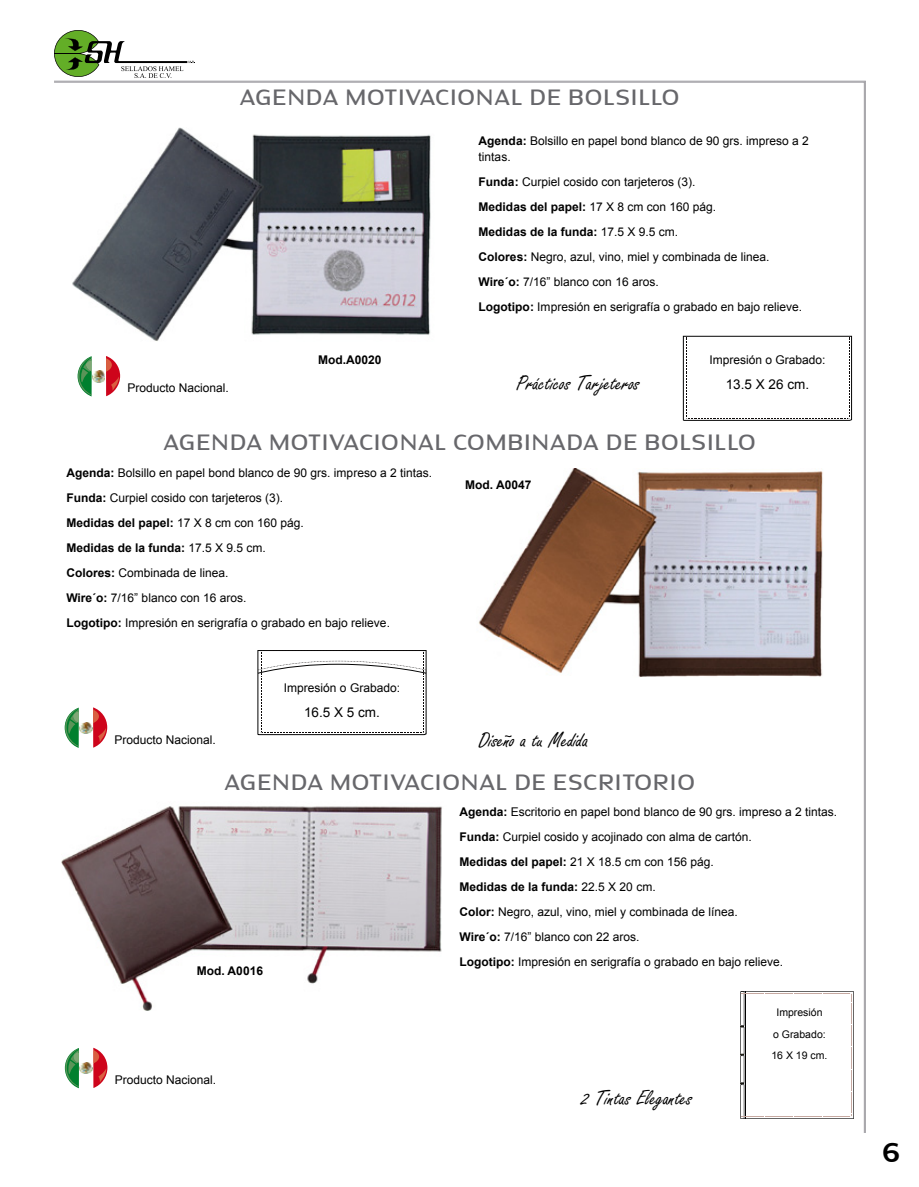
<style>
.page{position:relative;width:919px;height:1187px;background:#fff}
.page>*{position:absolute;margin:0;border:0;box-sizing:border-box;transform-origin:0 0}
.t1{font:600 36px "Dynasty";color:#000}
.t2{font:500 30px "Dynasty";letter-spacing:.05em;color:#67676b}
.t3{font:22.5px "Freestyle Script";color:#000}
.t4{font:13.5px "Arial";color:#000}
.t5{font:12px/25px "Arial";color:#000}
.t6{font:700 12px "Arial";color:#000}
.t7{font:10.5px/21.1px "Arial";color:#000;text-align:center}
.s1{font-weight:700}
</style>
<div class="page">
<svg style="left:54px;top:30px;width:141px;height:48px"></svg>
<svg style="left:77px;top:356px;width:43px;height:40px"></svg>
<img style="left:72px;top:127px;width:359px;height:214px">
<img style="left:478px;top:469px;width:345px;height:208px">
<img style="left:61px;top:806px;width:381px;height:204px">
<svg style="left:64px;top:707px;width:43px;height:41px"></svg>
<svg style="left:64px;top:1047px;width:43px;height:41px"></svg>
<svg style="left:682px;top:336px;width:170px;height:85px"></svg>
<svg style="left:257px;top:650px;width:169px;height:85px"></svg>
<svg style="left:740px;top:991px;width:113px;height:127px"></svg>
<h2 class="t2" style="left:240px;top:81px;width:440px">AGENDA MOTIVACIONAL DE BOLSILLO</h2>
<p class="t5" style="left:127px;top:376px;width:103px">Producto Nacional.</p>
<p class="t6" style="left:318px;top:351px;width:65px">Mod.A0020</p>
<p class="t5" style="left:478px;top:132px;width:332px;line-height:16.5px"><span class="s1">Agenda:</span> Bolsillo en papel bond blanco de 90 grs. impreso a 2 tintas.</p>
<p class="t5" style="left:478px;top:169px;width:325px"><span class="s1">Funda:</span> Curpiel cosido con tarjeteros (3).<br><span class="s1">Medidas del papel:</span> 17 X 8 cm con 160 pág.<br><span class="s1">Medidas de la funda:</span> 17.5 X 9.5 cm.<br><span class="s1">Colores:</span> Negro, azul, vino, miel y combinada de linea.<br><span class="s1">Wire´o:</span> 7/16” blanco con 16 aros.<br><span class="s1">Logotipo:</span> Impresión en serigrafía o grabado en bajo relieve.</p>
<h3 class="t3" style="left:516px;top:371px;width:125px">Prácticos Tarjeteros</h3>
<p class="t5" style="left:709px;top:347px;width:118px">Impresión o Grabado:</p>
<p class="t4" style="left:725px;top:375px;width:85px">13.5 X 26 cm.</p>
<h2 class="t2" style="left:164px;top:426px;width:593px">AGENDA MOTIVACIONAL COMBINADA DE BOLSILLO</h2>
<p class="t5" style="left:66px;top:460px;width:367px"><span class="s1">Agenda:</span> Bolsillo en papel bond blanco de 90 grs. impreso a 2 tintas.<br><span class="s1">Funda:</span> Curpiel cosido con tarjeteros (3).<br><span class="s1">Medidas del papel:</span> 17 X 8 cm con 160 pág.<br><span class="s1">Medidas de la funda:</span> 17.5 X 9.5 cm.<br><span class="s1">Colores:</span> Combinada de linea.<br><span class="s1">Wire´o:</span> 7/16” blanco con 16 aros.<br><span class="s1">Logotipo:</span> Impresión en serigrafía o grabado en bajo relieve.</p>
<p class="t5" style="left:114px;top:727px;width:103px">Producto Nacional.</p>
<p class="t5" style="left:284px;top:675px;width:118px">Impresión o Grabado:</p>
<p class="t4" style="left:304px;top:703px;width:77px">16.5 X 5 cm.</p>
<p class="t6" style="left:465px;top:477px;width:68px">Mod. A0047</p>
<h3 class="t3" style="left:479px;top:727px;width:111px">Diseño a tu Medida</h3>
<h2 class="t2" style="left:225px;top:766px;width:471px">AGENDA MOTIVACIONAL DE ESCRITORIO</h2>
<p class="t6" style="left:197px;top:962px;width:68px">Mod. A0016</p>
<p class="t5" style="left:115px;top:1067px;width:103px">Producto Nacional.</p>
<p class="t5" style="left:459px;top:799px;width:379px"><span class="s1">Agenda:</span> Escritorio en papel bond blanco de 90 grs. impreso a 2 tintas.<br><span class="s1">Funda:</span> Curpiel cosido y acojinado con alma de cartón.<br><span class="s1">Medidas del papel:</span> 21 X 18.5 cm con 156 pág.<br><span class="s1">Medidas de la funda:</span> 22.5 X 20 cm.<br><span class="s1">Color:</span> Negro, azul, vino, miel y combinada de línea.<br><span class="s1">Wire´o:</span> 7/16” blanco con 22 aros.<br><span class="s1">Logotipo:</span> Impresión en serigrafía o grabado en bajo relieve.</p>
<h3 class="t3" style="left:581px;top:1085px;width:112px">2 Tintas Elegantes</h3>
<p class="t7" style="left:771px;top:1002px;width:58px">Impresión<br>o Grabado:<br>16 X 19 cm.</p>
<h1 class="t1" style="left:882px;top:1132px;width:19px">6</h1>
</div>
